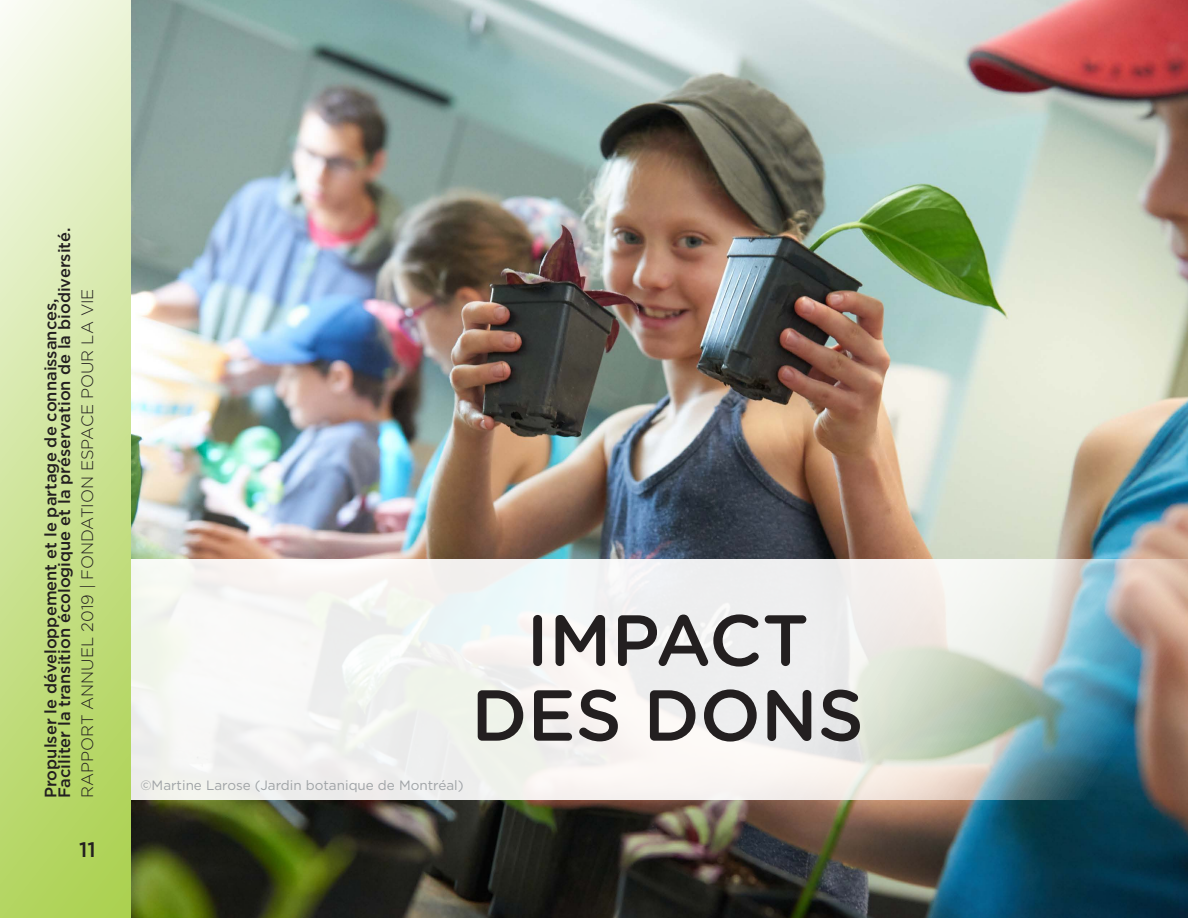
<style>
.page{position:relative;width:1188px;height:918px;background:#fff}
.page>*{position:absolute;margin:0;border:0;box-sizing:border-box;transform-origin:0 0}
.Texte{font:500 72px "Gotham Rounded";color:#231f20}
.no_pages{font:500 21px "Gotham";color:#231f20}
.t1{font:500 16.5px/13.5px "Gotham";color:#231f20}
.t2{font:300 16.5px "Gotham";color:#231f20}
.t3{font:13.5px "Gotham";color:#9fa3a6}
</style>
<div class="page">
<svg style="left:0;top:0;width:132px;height:918px;background:#cfe49b"></svg>
<img style="left:132px;top:0;width:1056px;height:918px">
<svg style="left:131px;top:559px;width:1057px;height:241px;fill:#efefee"></svg>
<p class="t1" style="left:44px;top:798px;width:572px;rotate:-90deg">Propulser le développement et le partage de connaissances,<br>Faciliter la transition écologique et la préservation de la biodiversité.</p>
<p class="t2" style="left:77px;top:798px;width:511px;rotate:-90deg">RAPPORT ANNUEL 2019 | FONDATION ESPACE POUR LA VIE</p>
<p class="no_pages" style="left:79px;top:836px;width:18px">11</p>
<p class="Texte" style="left:526px;top:589px;width:284px">IMPACT</p>
<p class="Texte" style="left:471px;top:664px;width:394px">DES DONS</p>
<p class="t3" style="left:140px;top:777px;width:325px">©Martine Larose (Jardin botanique de Montréal)</p>
</div>
